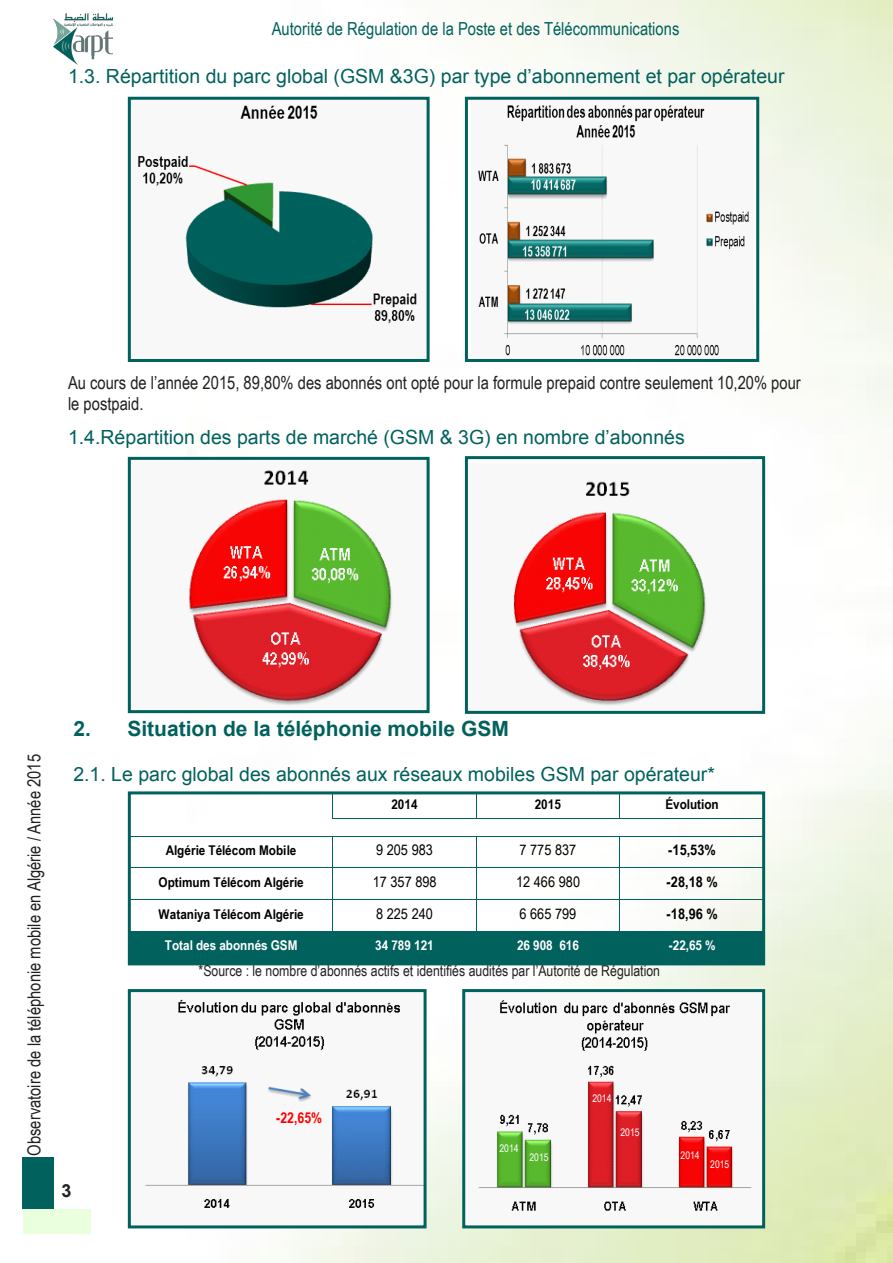
<style>
.page{position:relative;width:893px;height:1263px;background:#fff}
.page>*{position:absolute;margin:0;border:0;box-sizing:border-box;transform-origin:0 0}
.t1{font:700 21px "Arial";color:#00615d}
.t2{font:19.5px "Arial";color:#00615d}
.t3{font:18px/21.6px "Arial Narrow";color:#231f20}
.t4{font:18px "Arial Narrow";color:#00615d}
.t5{font:700 18px "Arial";color:#231f20}
.t6{font:15px "Arial Narrow";color:#231f20}
.t7{font:700 15px "Arial Narrow";color:#f00}
.t8{font:14.55px "Arial Narrow";color:#000;scale:1.07 1}
.t9{font:700 14.55px "Arial Narrow";color:#000;scale:1.07 1}
.t10{font:700 13.5px "Arial Narrow";color:#000;scale:1.07 1}
.t11{font:700 13.5px "Arial Narrow";color:#fff;scale:1.07 1}
.t12{font:10.5px "Arial Narrow";color:#fff}
</style>
<div class="page">
<div style="left:23px;top:1158px;width:31px;height:51px;background:#00615d"></div>
<div style="left:24px;top:1209px;width:67px;height:25px;background:#e9ffdd"></div>
<img style="left:187px;top:0;width:706px;height:1263px">
<img style="left:54px;top:13px;width:59px;height:51px">
<img style="left:187px;top:461px;width:239px;height:248px">
<div style="left:128px;top:457px;width:302px;height:256px;border:3px solid #00615d"></div>
<img style="left:469px;top:464px;width:292px;height:246px">
<div style="left:465px;top:456px;width:300px;height:258px;border:3px solid #00615d"></div>
<img style="left:138px;top:101px;width:288px;height:257px">
<div style="left:128px;top:97px;width:302px;height:265px;border:3px solid #00615d"></div>
<img style="left:471px;top:101px;width:282px;height:257px">
<div style="left:465px;top:97px;width:294px;height:265px;border:3px solid #00615d"></div>
<img style="left:145px;top:993px;width:278px;height:231px">
<div style="left:128px;top:989px;width:299px;height:239px;border:3px solid #00615d"></div>
<img style="left:466px;top:993px;width:295px;height:231px">
<div style="left:462px;top:989px;width:303px;height:239px;border:3px solid #00615d"></div>
<svg style="left:333px;top:795px;width:1px;height:24px"></svg>
<hr style="left:334px;top:818px;width:142px;height:1px;background:#00615d">
<svg style="left:476px;top:795px;width:2px;height:24px"></svg>
<hr style="left:477px;top:818px;width:143px;height:1px;background:#00615d">
<svg style="left:620px;top:795px;width:1px;height:24px"></svg>
<hr style="left:621px;top:818px;width:143px;height:1px;background:#00615d">
<hr style="left:131px;top:836px;width:202px;height:1px;background:#00615d">
<hr style="left:334px;top:836px;width:142px;height:1px;background:#00615d">
<hr style="left:477px;top:836px;width:143px;height:1px;background:#00615d">
<hr style="left:621px;top:836px;width:143px;height:1px;background:#00615d">
<hr style="left:333px;top:836px;width:1px;height:32px;background:#00615d">
<hr style="left:476px;top:836px;width:1px;height:32px;background:#00615d">
<hr style="left:620px;top:836px;width:1px;height:32px;background:#00615d">
<hr style="left:130px;top:868px;width:203px;height:1px;background:#00615d">
<hr style="left:333px;top:868px;width:143px;height:1px;background:#00615d">
<hr style="left:477px;top:868px;width:143px;height:1px;background:#00615d">
<hr style="left:620px;top:868px;width:144px;height:1px;background:#00615d">
<hr style="left:333px;top:868px;width:1px;height:31px;background:#00615d">
<hr style="left:476px;top:868px;width:1px;height:31px;background:#00615d">
<hr style="left:620px;top:868px;width:1px;height:31px;background:#00615d">
<hr style="left:130px;top:899px;width:203px;height:1px;background:#00615d">
<hr style="left:333px;top:899px;width:143px;height:1px;background:#00615d">
<hr style="left:477px;top:899px;width:143px;height:1px;background:#00615d">
<hr style="left:620px;top:899px;width:144px;height:1px;background:#00615d">
<hr style="left:333px;top:900px;width:1px;height:31px;background:#00615d">
<hr style="left:476px;top:900px;width:1px;height:31px;background:#00615d">
<hr style="left:620px;top:900px;width:1px;height:31px;background:#00615d">
<div style="left:130px;top:931px;width:203px;height:32px;background:#00615d"></div>
<div style="left:333px;top:931px;width:143px;height:32px;background:#00615d"></div>
<div style="left:477px;top:931px;width:143px;height:32px;background:#00615d"></div>
<div style="left:620px;top:931px;width:144px;height:32px;background:#00615d"></div>
<hr style="left:476px;top:931px;width:1px;height:32px;background:#00615d">
<div style="left:128px;top:791px;width:637px;height:174px;border:3px solid #00615d"></div>
<p class="t4" style="left:240px;top:8px;width:397px">Autorité de régulation de la poste et des télécommunications</p>
<p class="t4" style="left:272px;top:15px;width:409px">Autorité de Régulation de la Poste et des Télécommunications</p>
<p class="t2" style="left:68px;top:63px;width:718px">1.3. Répartition du parc global (GSM &amp;3G) par type d’abonnement et par opérateur</p>
<p class="t3" style="left:68px;top:371px;width:734px">Au cours de l’année 2015, 89,80% des abonnés ont opté pour la formule prepaid contre seulement 10,20% pour le postpaid.</p>
<p class="t2" style="left:68px;top:424px;width:618px">1.4.Répartition des parts de marché (GSM &amp; 3G) en nombre d’abonnés</p>
<p class="t3" style="left:23px;top:1155px;width:403px;rotate:-90deg">Observatoire de la téléphonie mobile en Algérie / Année 2015</p>
<p class="t1" style="left:73px;top:715px;width:437px">2. Situation de la téléphonie mobile GSM</p>
<p class="t2" style="left:73px;top:761px;width:643px">2.1. Le parc global des abonnés aux réseaux mobiles GSM par opérateur*</p>
<p class="t10" style="left:391px;top:794px;width:26px">2014</p>
<p class="t10" style="left:535px;top:794px;width:26px">2015</p>
<p class="t10" style="left:665px;top:794px;width:51px">Évolution</p>
<p class="t10" style="left:166px;top:840px;width:123px">Algérie Télécom Mobile</p>
<p class="t8" style="left:376px;top:840px;width:55px">9 205 983</p>
<p class="t8" style="left:519px;top:840px;width:55px">7 775 837</p>
<p class="t9" style="left:668px;top:839px;width:46px">-15,53%</p>
<p class="t10" style="left:159px;top:872px;width:137px">Optimum Télécom Algérie</p>
<p class="t8" style="left:373px;top:871px;width:61px">17 357 898</p>
<p class="t8" style="left:516px;top:871px;width:61px">12 466 980</p>
<p class="t9" style="left:667px;top:871px;width:49px">-28,18 %</p>
<p class="t10" style="left:159px;top:903px;width:137px">Wataniya Télécom Algérie</p>
<p class="t8" style="left:376px;top:903px;width:55px">8 225 240</p>
<p class="t8" style="left:519px;top:903px;width:55px">6 665 799</p>
<p class="t9" style="left:667px;top:903px;width:49px">-18,96 %</p>
<p class="t11" style="left:165px;top:935px;width:125px">Total des abonnés GSM</p>
<p class="t11" style="left:375px;top:935px;width:56px">34 789 121</p>
<p class="t11" style="left:517px;top:935px;width:59px">26 908 616</p>
<p class="t11" style="left:669px;top:935px;width:45px">-22,65 %</p>
<p class="t6" style="left:199px;top:960px;width:463px">*Source : le nombre d’abonnés actifs et identifiés audités par l’Autorité de Régulation</p>
<p class="t5" style="left:61px;top:1178px;width:12px">3</p>
<p class="t7" style="left:276px;top:1106px;width:47px">-22,65%</p>
<p class="t12" style="left:499px;top:1140px;width:21px">2014</p>
<p class="t12" style="left:529px;top:1149px;width:21px">2015</p>
<p class="t12" style="left:592px;top:1091px;width:21px">2014</p>
<p class="t12" style="left:620px;top:1124px;width:21px">2015</p>
<p class="t12" style="left:681px;top:1147px;width:21px">2014</p>
<p class="t12" style="left:710px;top:1157px;width:21px">2015</p>
</div>
